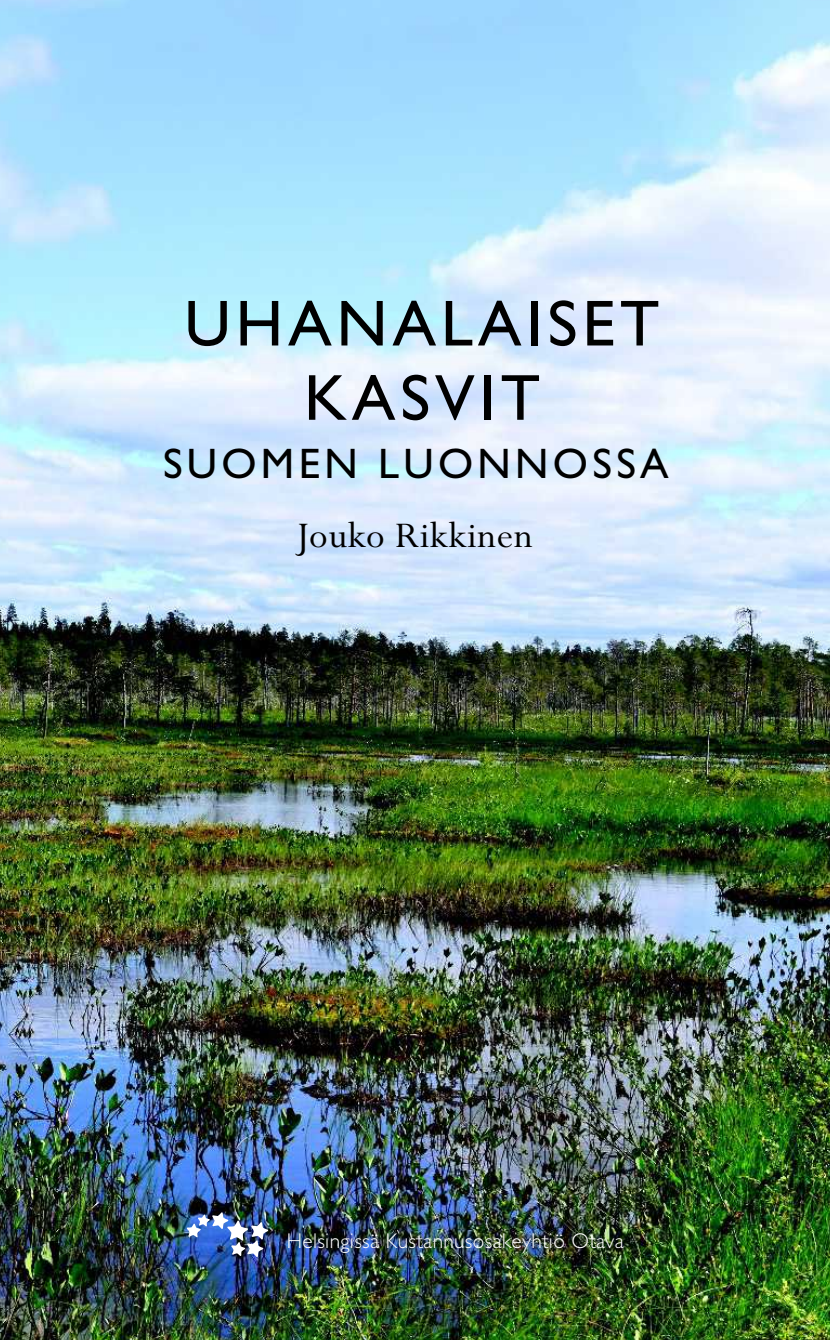
<style>
.page{position:relative;width:830px;height:1340px;background:#fff}
.page>*{position:absolute;margin:0;border:0;box-sizing:border-box;transform-origin:0 0}
.t1{font:65.25px/74.2px "Gill Sans Std";letter-spacing:.075em;color:#000;text-align:center}
.t2{font:42.75px "Gill Sans Std";letter-spacing:.1em;color:#000}
.t3{font:40.5px "Perpetua Std";letter-spacing:.02em;color:#000}
.t4{font:300 21.38px "Gill Sans Std";letter-spacing:.015em;color:#fff}
</style>
<div class="page">
<img style="left:0;top:0;width:829px;height:1339px">
<div style="left:146px;top:1170px;width:530px;height:147px;background:#000;opacity:.53"></div>
<img style="left:187px;top:1212px;width:81px;height:44px">
<h1 class="t1" style="left:184px;top:287px;width:476px">UHANALAISET<br>KASVIT</h1>
<h2 class="t2" style="left:163px;top:439px;width:507px">SUOMEN LUONNOSSA</h2>
<h3 class="t3" style="left:296px;top:514px;width:238px">Jouko Rikkinen</h3>
<p class="t4" style="left:286px;top:1228px;width:338px">Helsingissä Kustannusosakeyhtiö Otava</p>
</div>
